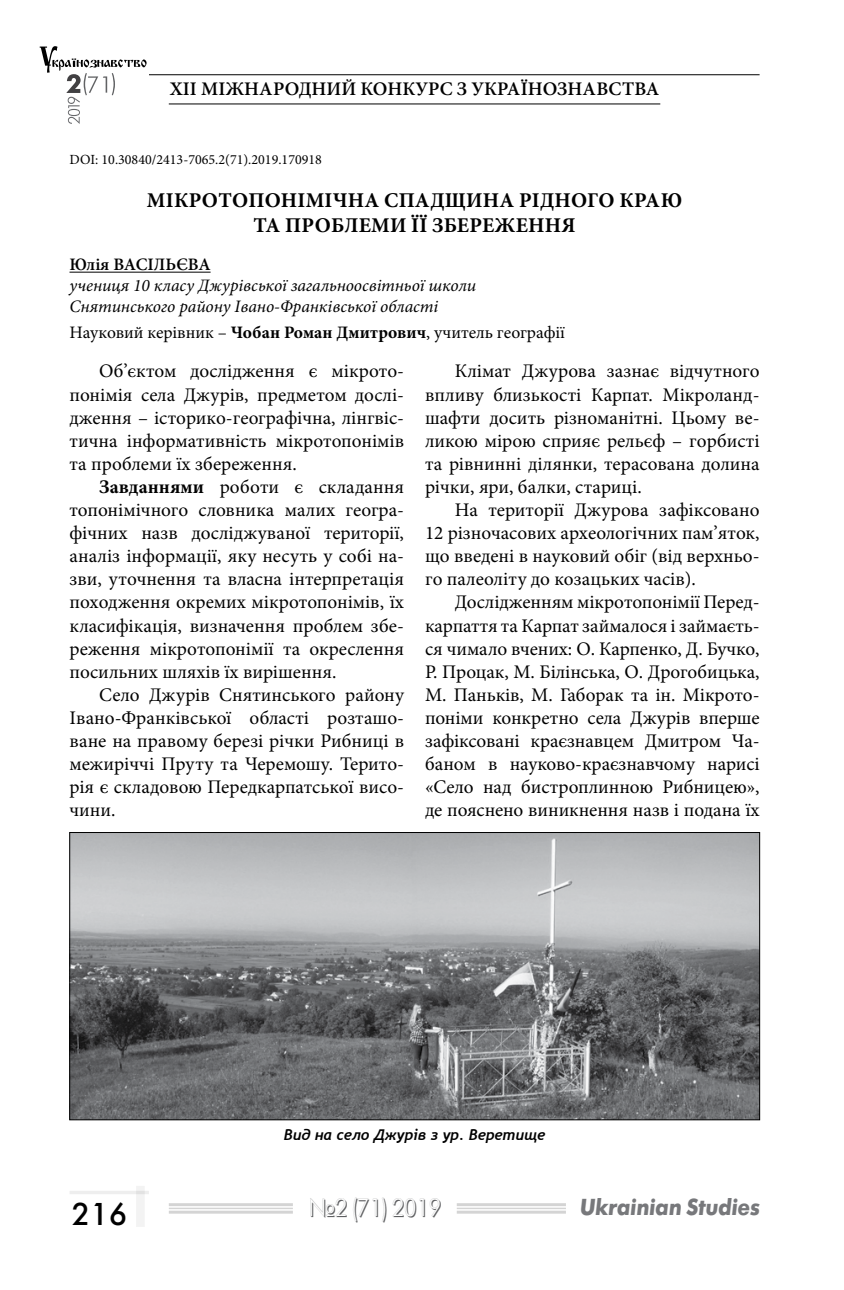
<style>
.page{position:relative;width:844px;height:1290px;background:#fff}
.page>*{position:absolute;margin:0;border:0;box-sizing:border-box;transform-origin:0 0}
.t1{font:31.5px "Futura Futuris";color:#000}
.t2{font:24.5px "Futura Futuris Shadow";color:#5f6062;scale:.93 1}
.t3{font:italic 700 23.1px "Futura Futuris";color:#77787b;scale:.91 1}
.t4{font:700 21px/25.2px "Minion Pro";letter-spacing:.01em;color:#000;text-align:center}
.t5{font:19.25px/23.1px "Minion Pro";color:#000;text-align:justify}
.t6{font:600 19.25px "Minion Pro";color:#000}
.t7{font:italic 17.5px/21px "Minion Pro";color:#000}
.t8{font:17.5px "Minion Pro";color:#000}
.t9{font:600 17.5px "Minion Pro";color:#000}
.t10{font:italic 700 14.88px "Trebuchet";color:#000}
.t11{font:14px "Minion Pro";color:#000}
.s1{font-weight:700}
</style>
<div class="page">
<hr style="left:67px;top:74px;width:692px;height:1px;background:#000">
<div style="left:27px;top:27px;width:122px;height:118px;background:#fff"></div>
<svg style="left:40px;top:46px;width:106px;height:78px"></svg>
<hr style="left:169px;top:1203px;width:124px;height:3px;background:#000">
<hr style="left:169px;top:1207px;width:124px;height:2px;background:#000">
<hr style="left:169px;top:1210px;width:124px;height:3px;background:#000">
<hr style="left:456px;top:1203px;width:110px;height:3px;background:#000">
<hr style="left:456px;top:1207px;width:110px;height:2px;background:#000">
<hr style="left:456px;top:1210px;width:110px;height:3px;background:#000">
<div style="left:136px;top:1186px;width:9px;height:41px;background:#f3f3f3"></div>
<hr style="left:69px;top:1191px;width:80px;height:3px;background:#000">
<hr style="left:169px;top:103px;width:491px;height:1px;background:#000">
<hr style="left:69px;top:272px;width:141px;height:1px;background:#000">
<img style="left:71px;top:834px;width:686px;height:284px">
<p class="t6" style="left:170px;top:76px;width:490px">XII МІЖНАРОДНИЙ КОНКУРС З УКРАЇНОЗНАВСТВА</p>
<p class="t11" style="left:69px;top:150px;width:254px">DOI: 10.30840/2413-7065.2(71).2019.170918</p>
<p class="t4" style="left:147px;top:187px;width:536px">МІКРОТОПОНІМІЧНА СПАДЩИНА РІДНОГО КРАЮ<br>ТА ПРОБЛЕМИ ЇЇ ЗБЕРЕЖЕННЯ</p>
<p class="t9" style="left:69px;top:253px;width:142px">Юлія ВАСІЛЬЄВА</p>
<p class="t7" style="left:69px;top:275px;width:408px">учениця 10 класу Джурівської загальноосвітньої школи<br>Снятинського району Івано-Франківської області</p>
<p class="t8" style="left:69px;top:321px;width:496px">Науковий керівник – <span class="s1">Чобан Роман Дмитрович</span>, учитель географії</p>
<p class="t5" style="left:69px;top:360px;width:336px;text-indent:30px">Об’єктом дослідження є мікрото&shy;понімія села Джурів, предметом дослі&shy;дження – історико-географічна, лінгвіс&shy;тична інформативність мікротопонімів та проблеми їх збереження.</p>
<p class="t5" style="left:69px;top:475px;width:336px;text-indent:30px"><span class="s1">Завданнями</span> роботи є складання топонімічного словника малих геогра&shy;фічних назв досліджуваної території, аналіз інформації, яку несуть у собі на&shy;зви, уточнення та власна інтерпретація походження окремих мікротопонімів, їх класифікація, визначення проблем збе&shy;реження мікротопонімії та окреслення посильних шляхів їх вирішення.</p>
<p class="t5" style="left:69px;top:683px;width:336px;text-indent:30px">Село Джурів Снятинського району Івано-Франківської області розташо&shy;ване на правому березі річки Рибниці в межиріччі Пруту та Черемошу. Терито&shy;рія є складовою Передкарпатської висо&shy;чини.</p>
<p class="t5" style="left:425px;top:360px;width:336px;text-indent:30px">Клімат Джурова зазнає відчутного впливу близькості Карпат. Мікроланд&shy;шафти досить різноманітні. Цьому ве&shy;ликою мірою сприяє рельєф – горбисті та рівнинні ділянки, терасована долина річки, яри, балки, стариці.</p>
<p class="t5" style="left:425px;top:498px;width:336px;text-indent:30px">На території Джурова зафіксовано 12 різночасових археологічних пам’яток, що введені в науковий обіг (від верхньо&shy;го палеоліту до козацьких часів).</p>
<p class="t5" style="left:425px;top:591px;width:336px;text-indent:30px">Дослідженням мікротопонімії Перед&shy;карпаття та Карпат займалося і займаєть&shy;ся чимало вчених: О. Карпенко, Д. Бучко, Р. Процак, М. Білінська, О. Дрогобицька, М. Паньків, М. Габорак та ін. Мікрото&shy;поніми конкретно села Джурів вперше зафіксовані краєзнавцем Дмитром Ча&shy;баном в науково-краєзнавчому нарисі «Село над бистроплинною Рибницею», де пояснено виникнення назв і подана їх</p>
<p class="t10" style="left:284px;top:1125px;width:262px">Вид на село Джурів з ур. Веретище</p>
<h1 class="t1" style="left:71px;top:1194px;width:57px">216</h1>
<p class="t2" style="left:308px;top:1194px;width:144px">№2 (71) 2019</p>
<p class="t3" style="left:579px;top:1193px;width:199px">Ukrainian Studies</p>
</div>
